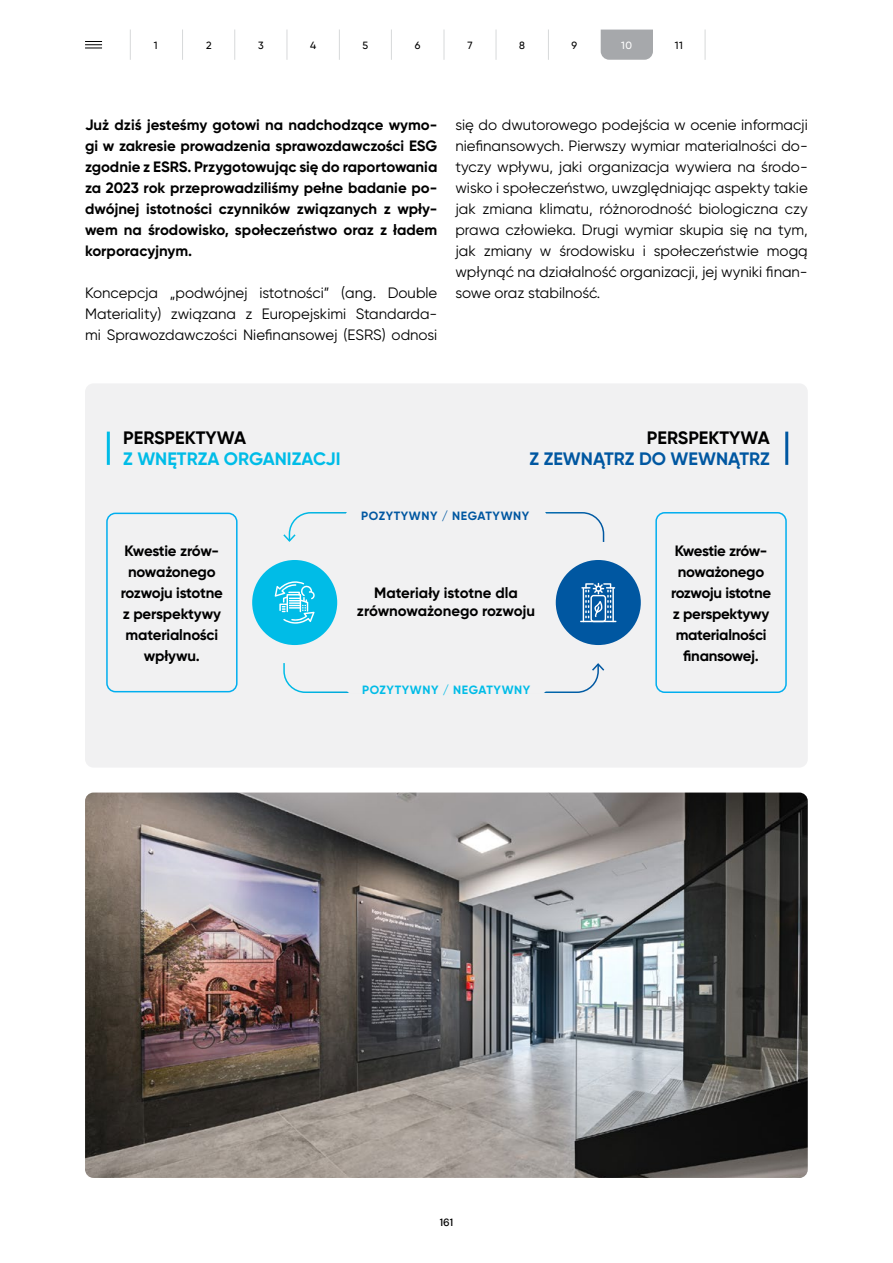
<style>
.page{position:relative;width:893px;height:1263px;background:#fff}
.page>*{position:absolute;margin:0;border:0;box-sizing:border-box;transform-origin:0 0}
.t1{font:700 18px "Gilroy";color:#000}
.t2{font:700 18px "Gilroy";color:#00bce7}
.t3{font:700 18px "Gilroy";color:#0057a1}
.t4{font:15px/21px "Gilroy";color:#000;text-align:justify}
.t5{font:700 15px/21px "Gilroy";letter-spacing:-.02em;color:#000;text-align:center}
.t6{font:700 15px/18px "Gilroy";color:#000;text-align:center}
.t7{font:700 12px "Gilroy";letter-spacing:.05em;color:#0057a1}
.t8{font:700 12px "Gilroy";letter-spacing:.05em;color:#00bce7}
.t9{font:500 10.5px "Gilroy";color:#000}
.t10{font:500 10.5px "DM Sans";color:#000}
.t11{font:500 10.5px "Gilroy";color:#fff}
</style>
<div class="page">
<img style="left:85px;top:792px;width:723px;height:386px">
<div style="left:85px;top:383px;width:723px;height:385px;background:#f1f1f2;border-radius:9px"></div>
<hr style="left:107px;top:432px;width:3px;height:33px;background:#00bce7">
<hr style="left:785px;top:432px;width:3px;height:33px;background:#0057a1">
<div style="left:252px;top:560px;width:85px;height:85px;background:#00bce7;border-radius:50%"></div>
<svg style="left:275px;top:581px;width:40px;height:43px"></svg>
<div style="left:556px;top:560px;width:85px;height:85px;background:#0057a1;border-radius:50%"></div>
<hr style="left:580px;top:621px;width:36px;height:1px;background:#fff">
<svg style="left:581px;top:583px;width:34px;height:38px"></svg>
<div style="left:106px;top:513px;width:132px;height:179px;border:2px solid #00aeef;border-radius:9px"></div>
<div style="left:655px;top:512px;width:132px;height:181px;border:2px solid #00aeef;border-radius:9px"></div>
<svg style="left:283px;top:512px;width:322px;height:30px"></svg>
<svg style="left:283px;top:663px;width:322px;height:30px"></svg>
<div style="left:346px;top:510px;width:200px;height:10px;background:#f1f1f2;border-radius:5px"></div>
<div style="left:347px;top:684px;width:199px;height:9px;background:#f1f1f2;border-radius:5px"></div>
<div style="left:601px;top:30px;width:52px;height:30px;background:#a6a8ab"></div>
<svg style="left:85px;top:41px;width:17px;height:8px"></svg>
<hr style="left:548px;top:29px;width:1px;height:31px;background:#d7d9da">
<hr style="left:705px;top:29px;width:1px;height:31px;background:#d7d9da">
<hr style="left:496px;top:29px;width:1px;height:31px;background:#d7d9da">
<hr style="left:444px;top:29px;width:1px;height:31px;background:#d7d9da">
<hr style="left:391px;top:29px;width:1px;height:31px;background:#d7d9da">
<hr style="left:339px;top:29px;width:1px;height:31px;background:#d7d9da">
<hr style="left:287px;top:29px;width:1px;height:31px;background:#d7d9da">
<hr style="left:182px;top:29px;width:1px;height:31px;background:#d7d9da">
<hr style="left:234px;top:29px;width:1px;height:31px;background:#d7d9da">
<hr style="left:130px;top:29px;width:1px;height:31px;background:#d7d9da">
<p class="t9" style="left:154px;top:39px;width:5px">1</p>
<p class="t9" style="left:206px;top:39px;width:7px">2</p>
<p class="t9" style="left:258px;top:39px;width:7px">3</p>
<p class="t9" style="left:310px;top:39px;width:8px">4</p>
<p class="t9" style="left:363px;top:39px;width:7px">5</p>
<p class="t9" style="left:415px;top:39px;width:7px">6</p>
<p class="t9" style="left:467px;top:39px;width:7px">7</p>
<p class="t9" style="left:519px;top:39px;width:7px">8</p>
<p class="t9" style="left:571px;top:39px;width:7px">9</p>
<p class="t11" style="left:621px;top:39px;width:12px">10</p>
<p class="t9" style="left:675px;top:39px;width:10px">11</p>
<p class="t5" style="left:85px;top:114px;width:354px;text-align:justify">Już dziś jesteśmy gotowi na nadchodzące wymo&shy;gi w zakresie prowadzenia sprawozdawczości ESG zgodnie z ESRS. Przygotowując się do raportowania za 2023 rok przeprowadziliśmy pełne badanie po&shy;dwójnej istotności czynników związanych z wpły&shy;wem na środowisko, społeczeństwo oraz z ładem korporacyjnym.</p>
<p class="t4" style="left:85px;top:282px;width:354px">Koncepcja „podwójnej istotności” (ang. Double Materiality) związana z Europejskimi Standarda&shy;mi Sprawozdawczości Niefinansowej (ESRS) odnosi</p>
<p class="t4" style="left:455px;top:114px;width:354px">się do dwutorowego podejścia w ocenie informacji niefinansowych. Pierwszy wymiar materialności do&shy;tyczy wpływu, jaki organizacja wywiera na środo&shy;wisko i społeczeństwo, uwzględniając aspekty takie jak zmiana klimatu, różnorodność biologiczna czy prawa człowieka. Drugi wymiar skupia się na tym, jak zmiany w środowisku i społeczeństwie mogą wpłynąć na działalność organizacji, jej wyniki finan&shy;sowe oraz stabilność.</p>
<p class="t1" style="left:123px;top:426px;width:124px">PERSPEKTYWA</p>
<p class="t2" style="left:123px;top:447px;width:219px">Z WNĘTRZA ORGANIZACJI</p>
<p class="t1" style="left:647px;top:426px;width:124px">PERSPEKTYWA</p>
<p class="t3" style="left:530px;top:447px;width:242px">Z ZEWNĄTRZ DO WEWNĄTRZ</p>
<p class="t7" style="left:361px;top:508px;width:170px">POZYTYWNY / NEGATYWNY</p>
<p class="t5" style="left:121px;top:540px;width:104px">Kwestie zrów&shy;noważonego rozwoju istotne z perspektywy materialności wpływu.</p>
<p class="t5" style="left:671px;top:540px;width:102px">Kwestie zrów&shy;noważonego rozwoju istotne z perspektywy materialności finansowej.</p>
<p class="t6" style="left:357px;top:584px;width:180px">Materiały istotne dla zrównoważonego rozwoju</p>
<p class="t8" style="left:362px;top:682px;width:170px">POZYTYWNY / NEGATYWNY</p>
<p class="t10" style="left:440px;top:1215px;width:15px">161</p>
</div>
